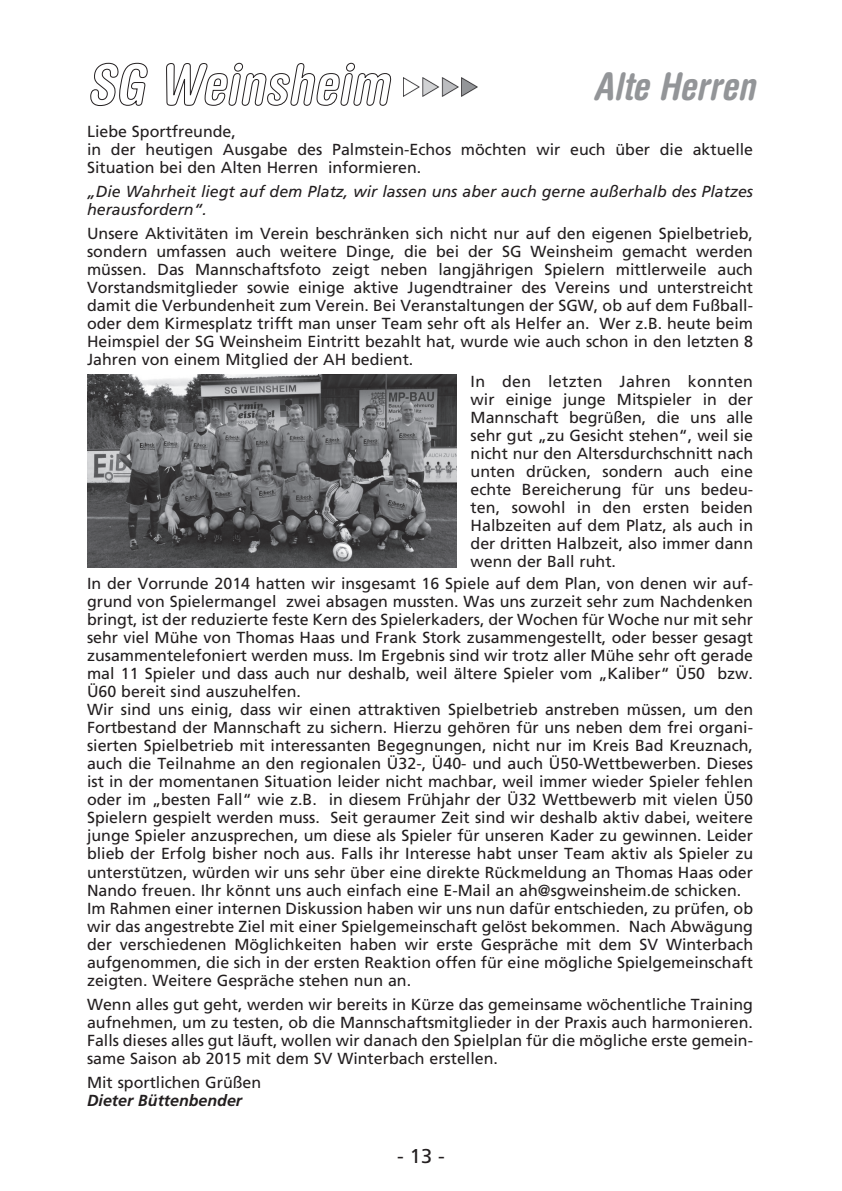
<style>
.page{position:relative;width:842px;height:1191px;background:#fff}
.page>*{position:absolute;margin:0;border:0;box-sizing:border-box;transform-origin:0 0}
.t1{font:italic 700 condensed 38px "Helvetica Rounded";color:#939598}
.t2{font:20px "Frutiger";color:#231f20}
.t3{font:16px/18px "Frutiger";color:#231f20;text-align:justify}
.t4{font:italic 16px/18px "Frutiger";color:#231f20}
.t5{font:italic 700 16px "Frutiger";color:#231f20}
</style>
<div class="page">
<svg style="left:90px;top:63px;width:58px;height:43px"></svg>
<svg style="left:166px;top:62px;width:225px;height:44px"></svg>
<img style="left:403px;top:78px;width:75px;height:19px">
<img style="left:88px;top:374px;width:369px;height:193px">
<h1 class="t1" style="left:594px;top:63px;width:163px">Alte Herren</h1>
<p class="t3" style="left:87px;top:122px;width:668px;text-align:left">Liebe Sportfreunde,<br>in der heutigen Ausgabe des Palmstein-Echos möchten wir euch über die aktuelle<br>Situation bei den Alten Herren informieren.</p>
<p class="t4" style="left:87px;top:183px;width:668px">„Die Wahrheit liegt auf dem Platz, wir lassen uns aber auch gerne außerhalb des Platzes herausfordern“.</p>
<p class="t3" style="left:87px;top:224px;width:668px">Unsere Aktivitäten im Verein beschränken sich nicht nur auf den eigenen Spielbetrieb, sondern umfassen auch weitere Dinge, die bei der SG Weinsheim gemacht werden müssen. Das Mannschaftsfoto zeigt neben langjährigen Spielern mittlerweile auch Vorstandsmitglieder sowie einige aktive Jugendtrainer des Vereins und unterstreicht damit die Verbundenheit zum Verein. Bei Veranstaltungen der SGW, ob auf dem Fußball&shy;oder dem Kirmesplatz trifft man unser Team sehr oft als Helfer an. Wer z.B. heute beim Heimspiel der SG Weinsheim Eintritt bezahlt hat, wurde wie auch schon in den letzten 8<br>Jahren von einem Mitglied der AH bedient.</p>
<p class="t3" style="left:471px;top:372px;width:284px">In den letzten Jahren konnten wir einige junge Mitspieler in der Mannschaft begrüßen, die uns alle sehr gut „zu Gesicht stehen“, weil sie nicht nur den Altersdurchschnitt nach unten drücken, sondern auch eine echte Bereicherung für uns bedeu&shy;ten, sowohl in den ersten beiden Halbzeiten auf dem Platz, als auch in der dritten Halbzeit, also immer dann wenn der Ball ruht.</p>
<p class="t3" style="left:87px;top:574px;width:668px;text-align:left">In der Vorrunde 2014 hatten wir insgesamt 16 Spiele auf dem Plan, von denen wir auf&shy;grund von Spielermangel zwei absagen mussten. Was uns zurzeit sehr zum Nachdenken bringt, ist der reduzierte feste Kern des Spielerkaders, der Wochen für Woche nur mit sehr sehr viel Mühe von Thomas Haas und Frank Stork zusammengestellt, oder besser gesagt zusammentelefoniert werden muss. Im Ergebnis sind wir trotz aller Mühe sehr oft gerade mal 11 Spieler und dass auch nur deshalb, weil ältere Spieler vom „Kaliber“ Ü50 bzw.<br>Ü60 bereit sind auszuhelfen.<br>Wir sind uns einig, dass wir einen attraktiven Spielbetrieb anstreben müssen, um den Fortbestand der Mannschaft zu sichern. Hierzu gehören für uns neben dem frei organi&shy;sierten Spielbetrieb mit interessanten Begegnungen, nicht nur im Kreis Bad Kreuznach, auch die Teilnahme an den regionalen Ü32-, Ü40- und auch Ü50-Wettbewerben. Dieses ist in der momentanen Situation leider nicht machbar, weil immer wieder Spieler fehlen oder im „besten Fall“ wie z.B. in diesem Frühjahr der Ü32 Wettbewerb mit vielen Ü50<br>Spielern gespielt werden muss. Seit geraumer Zeit sind wir deshalb aktiv dabei, weitere junge Spieler anzusprechen, um diese als Spieler für unseren Kader zu gewinnen. Leider blieb der Erfolg bisher noch aus. Falls ihr Interesse habt unser Team aktiv als Spieler zu unterstützen, würden wir uns sehr über eine direkte Rückmeldung an Thomas Haas oder Nando freuen. Ihr könnt uns auch einfach eine E-Mail an ah@sgweinsheim.de schicken.<br>Im Rahmen einer internen Diskussion haben wir uns nun dafür entschieden, zu prüfen, ob wir das angestrebte Ziel mit einer Spielgemeinschaft gelöst bekommen. Nach Abwägung der verschiedenen Möglichkeiten haben wir erste Gespräche mit dem SV Winterbach aufgenommen, die sich in der ersten Reaktion offen für eine mögliche Spielgemeinschaft zeigten. Weitere Gespräche stehen nun an.</p>
<p class="t3" style="left:87px;top:994px;width:667px">Wenn alles gut geht, werden wir bereits in Kürze das gemeinsame wöchentliche Training aufnehmen, um zu testen, ob die Mannschaftsmitglieder in der Praxis auch harmonieren.<br>Falls dieses alles gut läuft, wollen wir danach den Spielplan für die mögliche erste gemein&shy;same Saison ab 2015 mit dem SV Winterbach erstellen.</p>
<p class="t3" style="left:87px;top:1072px;width:176px">Mit sportlichen Grüßen</p>
<p class="t5" style="left:87px;top:1090px;width:157px">Dieter Büttenbender</p>
<p class="t2" style="left:397px;top:1144px;width:49px">- 13 -</p>
</div>
